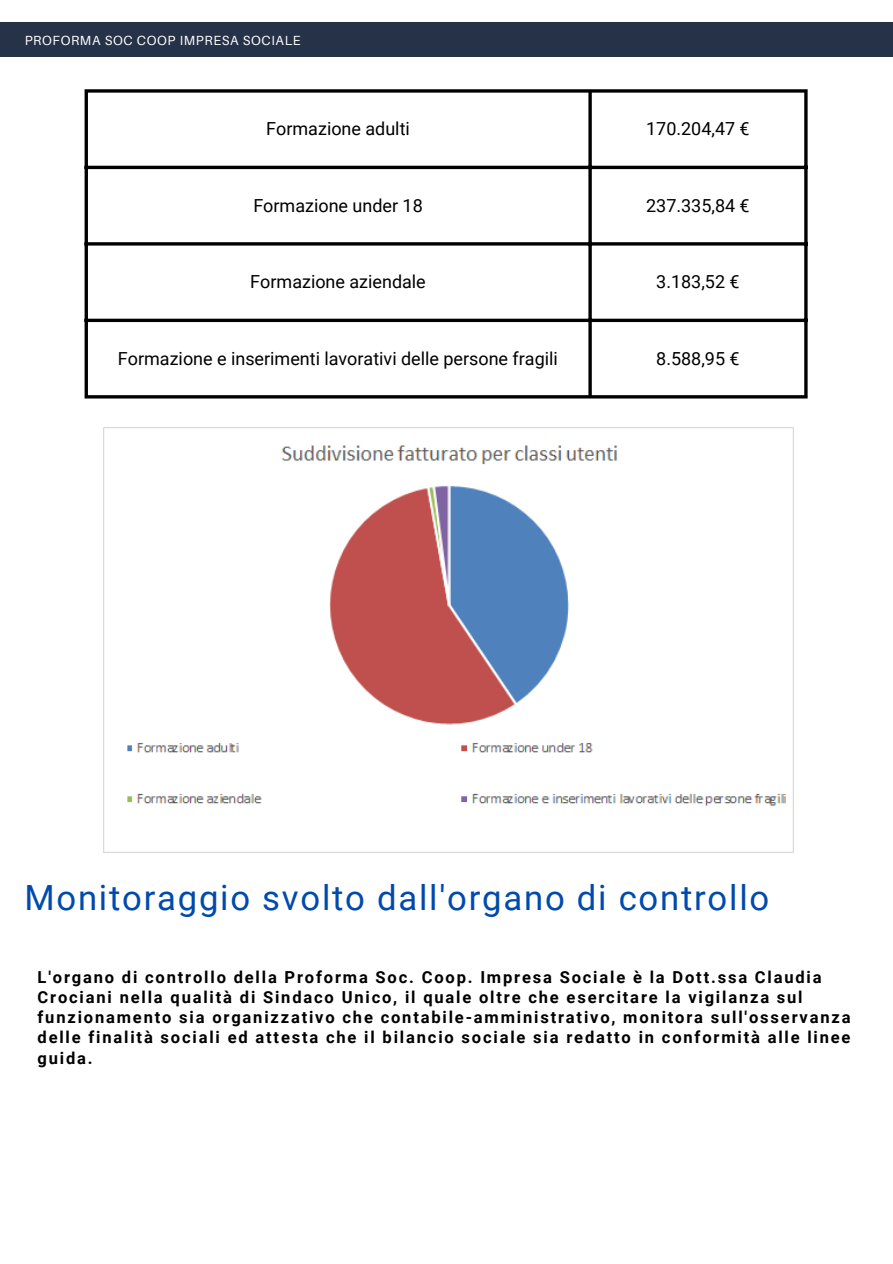
<style>
.page{position:relative;width:893px;height:1264px;background:#fff}
.page>*{position:absolute;margin:0;border:0;box-sizing:border-box;transform-origin:0 0}
.t1{font:34.65px "Roboto";letter-spacing:.05em;color:#004aad}
.t2{font:18px "Roboto";color:#000}
.t3{font:700 16.5px/20.2px "Roboto";letter-spacing:.11em;color:#000}
.t4{font:13.2px "Aileron";letter-spacing:.05em;color:#fff}
</style>
<div class="page">
<div style="left:0;top:22px;width:892px;height:34px;background:#253248"></div>
<hr style="left:85px;top:93px;width:3px;height:302px;background:#000">
<hr style="left:588px;top:93px;width:3px;height:302px;background:#000">
<hr style="left:804px;top:93px;width:3px;height:302px;background:#000">
<svg style="left:85px;top:89px;width:722px;height:4px;background:#272727"></svg>
<hr style="left:85px;top:166px;width:722px;height:3px;background:#000">
<hr style="left:85px;top:242px;width:722px;height:3px;background:#000">
<hr style="left:85px;top:319px;width:722px;height:3px;background:#000">
<hr style="left:85px;top:395px;width:722px;height:3px;background:#000">
<img style="left:104px;top:428px;width:689px;height:424px">
<p class="t4" style="left:25px;top:32px;width:277px">PROFORMA SOC COOP IMPRESA SOCIALE</p>
<p class="t2" style="left:266px;top:119px;width:145px">Formazione adulti</p>
<p class="t2" style="left:646px;top:119px;width:105px">170.204,47 €</p>
<p class="t2" style="left:253px;top:195px;width:171px">Formazione under 18</p>
<p class="t2" style="left:646px;top:195px;width:105px">237.335,84 €</p>
<p class="t2" style="left:250px;top:271px;width:177px">Formazione aziendale</p>
<p class="t2" style="left:656px;top:271px;width:85px">3.183,52 €</p>
<p class="t2" style="left:118px;top:348px;width:441px">Formazione e inserimenti lavorativi delle persone fragili</p>
<p class="t2" style="left:656px;top:348px;width:85px">8.588,95 €</p>
<p class="t1" style="left:24px;top:878px;width:746px">Monitoraggio svolto dall'organo di controllo</p>
<p class="t3" style="left:38px;top:966px;width:814px">L'organo di controllo della Proforma Soc. Coop. Impresa Sociale è la Dott.ssa Claudia Crociani nella qualità di Sindaco Unico, il quale oltre che esercitare la vigilanza sul funzionamento sia organizzativo che contabile-amministrativo, monitora sull'osservanza delle finalità sociali ed attesta che il bilancio sociale sia redatto in conformità alle linee guida.</p>
</div>
